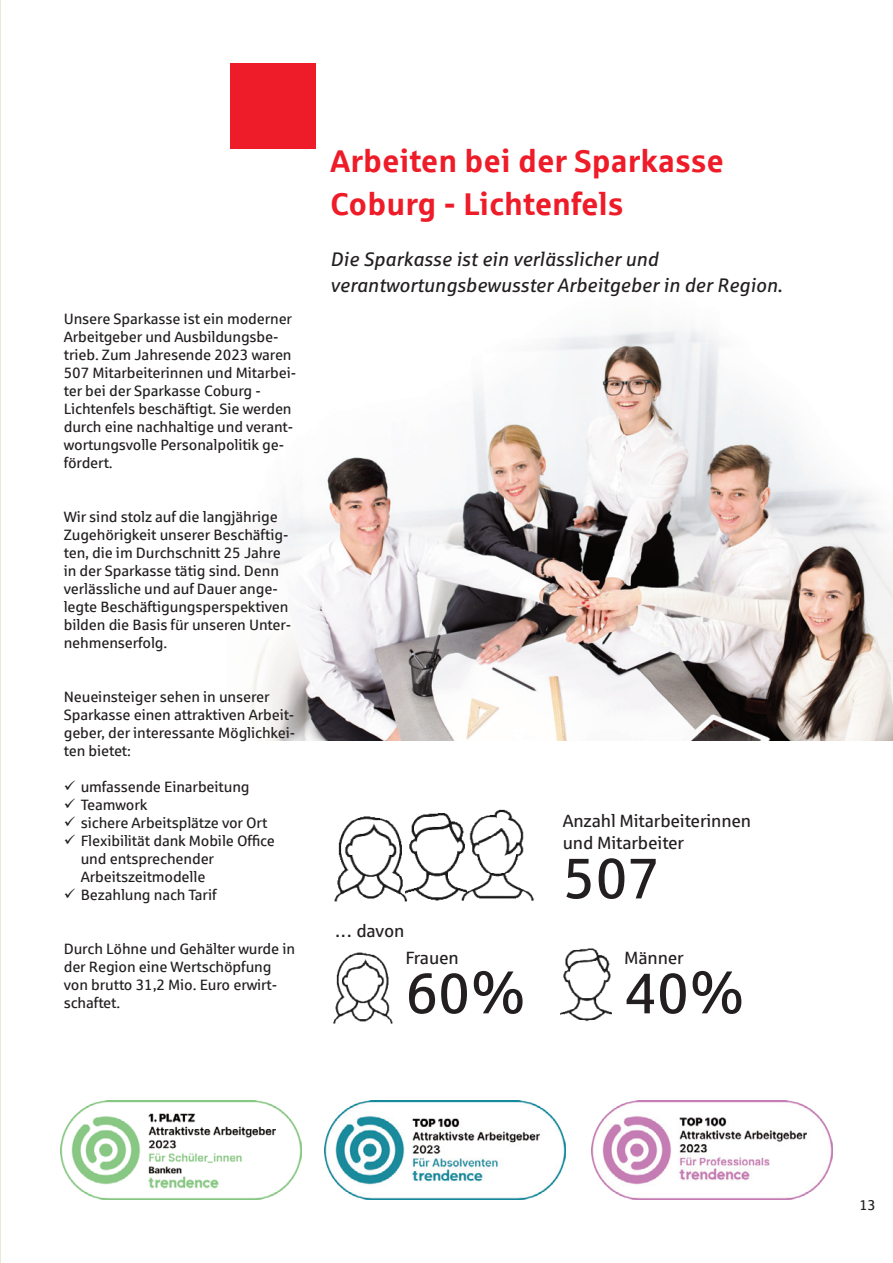
<style>
.page{position:relative;width:893px;height:1263px;background:#fff}
.page>*{position:absolute;margin:0;border:0;box-sizing:border-box;transform-origin:0 0}
.t1{font:57px "Sparkasse Rg";letter-spacing:-.01em;color:#231f20}
.t2{font:700 31.5px/42.3px "Sparkasse Rg";color:#ee1c28}
.t3{font:italic 19.5px "Sparkasse Rg";color:#231f20}
.t4{font:17.85px/21.3px "Sparkasse Rg";letter-spacing:-.01em;color:#231f20}
.t5{font:15px/18px "Sparkasse Rg";letter-spacing:-.01em;color:#231f20}
.t6{font:14.25px "Sparkasse Rg";color:#231f20}
.s1{font-family:"Helvetica";font-size:21.3px}
</style>
<div class="page">
<img style="left:251px;top:330px;width:642px;height:410px">
<hr style="left:0;top:0;width:1px;height:1263px;background:#e3edd2">
<div style="left:230px;top:64px;width:85px;height:85px;background:#ee1c28"></div>
<img style="left:334px;top:816px;width:71px;height:86px">
<img style="left:405px;top:813px;width:39px;height:89px">
<img style="left:444px;top:809px;width:90px;height:92px">
<img style="left:333px;top:952px;width:60px;height:72px">
<img style="left:561px;top:948px;width:50px;height:73px">
<img style="left:61px;top:1100px;width:241px;height:99px">
<img style="left:325px;top:1100px;width:241px;height:99px">
<img style="left:592px;top:1100px;width:241px;height:99px">
<p class="t5" style="left:64px;top:310px;width:234px">Unsere Sparkasse ist ein moderner<br>Arbeitgeber und Ausbildungsbe&shy;trieb. Zum Jahresende 2023 waren<br>507 Mitarbeiterinnen und Mitarbei&shy;ter bei der Sparkasse Coburg -<br>Lichtenfels beschäftigt. Sie werden durch eine nachhaltige und verant&shy;wortungsvolle Personalpolitik ge&shy;fördert.</p>
<p class="t5" style="left:64px;top:508px;width:229px">Wir sind stolz auf die langjährige<br>Zugehörigkeit unserer Beschäftig&shy;ten, die im Durchschnitt 25 Jahre in der Sparkasse tätig sind. Denn verlässliche und auf Dauer ange&shy;legte Beschäftigungsperspektiven bilden die Basis für unseren Unter&shy;nehmenserfolg.</p>
<p class="t5" style="left:64px;top:688px;width:233px">Neueinsteiger sehen in unserer<br>Sparkasse einen attraktiven Arbeit&shy;geber, der interessante Möglichkei&shy;ten bietet:</p>
<p class="t5" style="left:64px;top:778px;width:187px">✓ umfassende Einarbeitung</p>
<p class="t5" style="left:64px;top:796px;width:85px">✓ Teamwork</p>
<p class="t5" style="left:64px;top:814px;width:205px">✓ sichere Arbeitsplätze vor Ort</p>
<p class="t5" style="left:81px;top:832px;width:196px;text-indent:-17px">✓ Flexibilität dank Mobile Office und entsprechender<br>Arbeitszeitmodelle</p>
<p class="t5" style="left:64px;top:886px;width:154px">✓ Bezahlung nach Tarif</p>
<p class="t5" style="left:64px;top:940px;width:233px">Durch Löhne und Gehälter wurde in der Region eine Wertschöpfung von brutto 31,2 Mio. Euro erwirt&shy;schaftet.</p>
<p class="t2" style="left:330px;top:141px;width:395px">Arbeiten bei der Sparkasse<br>Coburg - Lichtenfels</p>
<p class="t3" style="left:330px;top:249px;width:330px">Die Sparkasse ist ein verlässlicher und</p>
<p class="t3" style="left:330px;top:275px;width:454px">verantwortungsbewusster Arbeitgeber in der Region.</p>
<p class="t4" style="left:335px;top:920px;width:71px"><span class="s1">...</span> davon</p>
<p class="t4" style="left:405px;top:947px;width:55px">Frauen</p>
<p class="t1" style="left:405px;top:963px;width:123px">60%</p>
<p class="t4" style="left:563px;top:811px;width:190px">Anzahl Mitarbeiterinnen und Mitarbeiter</p>
<p class="t1" style="left:563px;top:848px;width:99px">507</p>
<p class="t4" style="left:624px;top:947px;width:61px">Männer</p>
<p class="t1" style="left:624px;top:963px;width:123px">40%</p>
<p class="t6" style="left:859px;top:1197px;width:18px">13</p>
</div>
